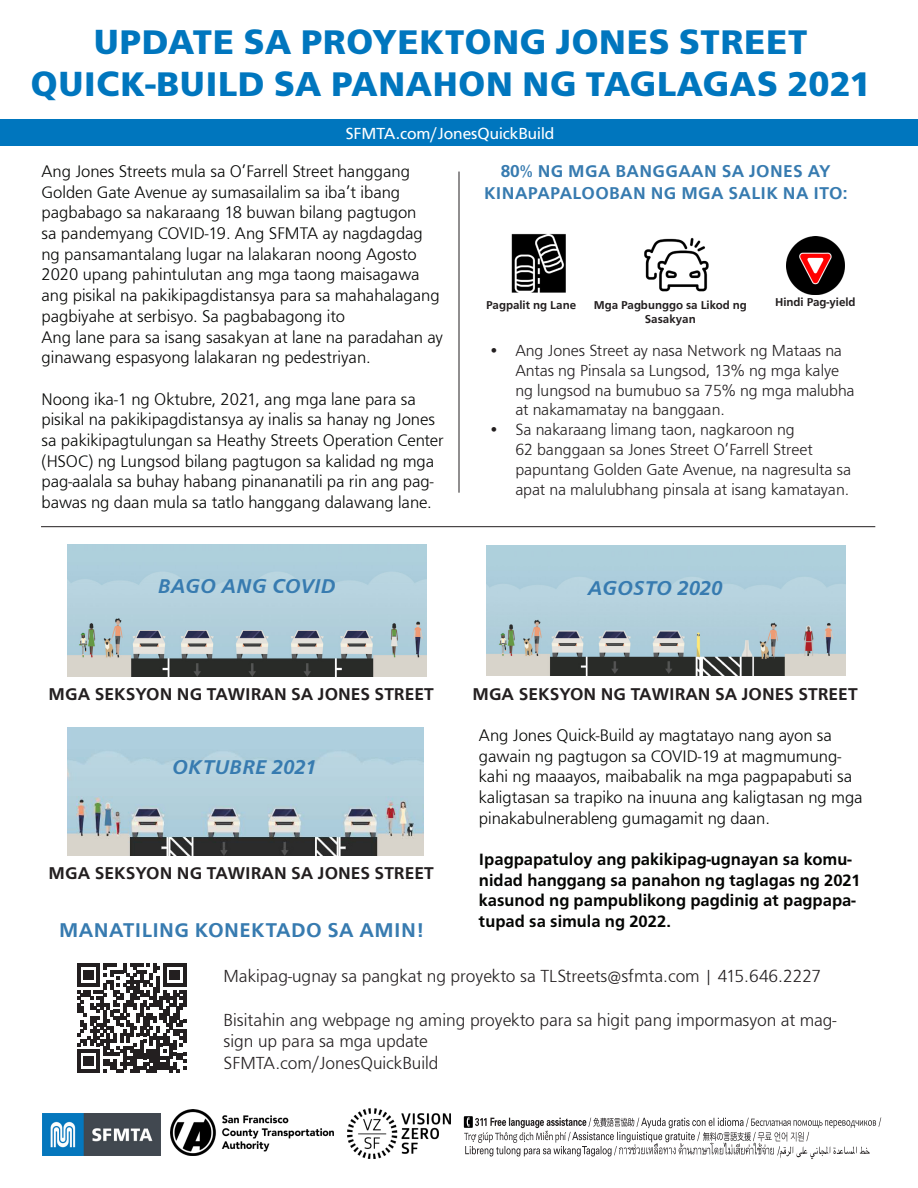
<style>
.page{position:relative;width:918px;height:1188px;background:#fff}
.page>*{position:absolute;margin:0;border:0;box-sizing:border-box;transform-origin:0 0}
.t1{font:900 36px "Graphein Pro";letter-spacing:.02em;color:#0076be}
.t2{font:italic 700 21px "Graphein Pro";letter-spacing:.015em;color:#377bb0}
.t3{font:700 21px "Graphein Pro";letter-spacing:.02em;color:#377bb0}
.t4{font:300 18px/21.6px "Graphein Pro";color:#231f20}
.t5{font:700 18px "Graphein Pro";color:#231f20}
.t6{font:700 18px/21.6px "Graphein Pro";letter-spacing:.02em;color:#377bb0;text-align:center}
.t7{font:300 17.25px/20.7px "Graphein Pro";color:#040503}
.t8{font:700 17.25px/20.7px "Graphein Pro";color:#040503}
.t9{font:300 16.5px/19.8px "Graphein Pro";letter-spacing:-.005em;color:#231f20}
.t10{font:16.5px "Graphein Pro";color:#fff}
.t11{font:700 12px/14.4px "Graphein Pro";color:#231f20;text-align:center}
</style>
<div class="page">
<div style="left:0;top:119px;width:918px;height:27px;background:#0076be"></div>
<img style="left:42px;top:1114px;width:118px;height:41px">
<img style="left:348px;top:1109px;width:103px;height:50px">
<img style="left:786px;top:237px;width:58px;height:58px">
<hr style="left:41px;top:526px;width:834px;height:1px;background:#231f20">
<hr style="left:459px;top:172px;width:1px;height:321px;background:#231f20">
<svg style="left:464px;top:1116px;width:417px;height:43px"></svg>
<img style="left:644px;top:237px;width:65px;height:55px">
<img style="left:170px;top:1110px;width:163px;height:45px">
<svg style="left:77px;top:963px;width:109px;height:110px"></svg>
<img style="left:511px;top:233px;width:55px;height:60px">
<img style="left:486px;top:545px;width:359px;height:130px">
<img style="left:68px;top:544px;width:358px;height:132px">
<img style="left:67px;top:728px;width:357px;height:127px">
<p class="t1" style="left:94px;top:21px;width:715px">UPDATE SA PROYEKTONG JONES STREET</p>
<p class="t1" style="left:31px;top:63px;width:841px">QUICK-BUILD SA PANAHON NG TAGLAGAS 2021</p>
<p class="t10" style="left:346px;top:124px;width:210px">SFMTA.com/JonesQuickBuild</p>
<p class="t7" style="left:41px;top:161px;width:400px">Ang Jones Streets mula sa O’Farrell Street hanggang Golden Gate Avenue ay sumasailalim sa iba’t ibang pagbabago sa nakaraang 18 buwan bilang pagtugon<br>sa pandemyang COVID-19. Ang SFMTA ay nagdagdag ng pansamantalang lugar na lalakaran noong Agosto 2020 upang pahintulutan ang mga taong maisagawa ang pisikal na pakikipagdistansya para sa mahahalagang pagbiyahe at serbisyo. Sa pagbabagong ito</p>
<p class="t7" style="left:41px;top:327px;width:403px">Ang lane para sa isang sasakyan at lane na paradahan ay ginawang espasyong lalakaran ng pedestriyan.</p>
<p class="t7" style="left:41px;top:389px;width:404px">Noong ika-1 ng Oktubre, 2021, ang mga lane para sa pisikal na pakikipagdistansya ay inalis sa hanay ng Jones sa pakikipagtulungan sa Heathy Streets Operation Center (HSOC) ng Lungsod bilang pagtugon sa kalidad ng mga pag-aalala sa buhay habang pinananatili pa rin ang pag&shy;bawas ng daan mula sa tatlo hanggang dalawang lane.</p>
<p class="t6" style="left:484px;top:161px;width:365px">80% NG MGA BANGGAAN SA JONES AY<br>KINAPAPALOOBAN NG MGA SALIK NA ITO:</p>
<p class="t11" style="left:594px;top:298px;width:155px">Mga Pagbunggo sa Likod ng<br>Sasakyan</p>
<p class="t11" style="left:775px;top:295px;width:82px">Hindi Pag-yield</p>
<p class="t11" style="left:486px;top:298px;width:91px">Pagpalit ng Lane</p>
<p class="t9" style="left:515px;top:341px;width:341px;text-indent:-27px">• Ang Jones Street ay nasa Network ng Mataas na Antas ng Pinsala sa Lungsod, 13% ng mga kalye ng lungsod na bumubuo sa 75% ng mga malubha at nakamamatay na banggaan.</p>
<p class="t9" style="left:515px;top:420px;width:337px;text-indent:-27px">• Sa nakaraang limang taon, nagkaroon ng<br>62 banggaan sa Jones Street O’Farrell Street papuntang Golden Gate Avenue, na nagresulta sa apat na malulubhang pinsala at isang kamatayan.</p>
<p class="t2" style="left:158px;top:574px;width:179px">BAGO ANG COVID</p>
<p class="t2" style="left:588px;top:576px;width:136px">AGOSTO 2020</p>
<p class="t5" style="left:49px;top:684px;width:387px">MGA SEKSYON NG TAWIRAN SA JONES STREET</p>
<p class="t5" style="left:473px;top:684px;width:387px">MGA SEKSYON NG TAWIRAN SA JONES STREET</p>
<p class="t2" style="left:172px;top:755px;width:146px">OKTUBRE 2021</p>
<p class="t5" style="left:49px;top:863px;width:387px">MGA SEKSYON NG TAWIRAN SA JONES STREET</p>
<p class="t3" style="left:59px;top:918px;width:366px">MANATILING KONEKTADO SA AMIN!</p>
<p class="t7" style="left:479px;top:725px;width:385px">Ang Jones Quick-Build ay magtatayo nang ayon sa gawain ng pagtugon sa COVID-19 at magmumung&shy;kahi ng maaayos, maibabalik na mga pagpapabuti sa kaligtasan sa trapiko na inuuna ang kaligtasan ng mga pinakabulnerableng gumagamit ng daan.</p>
<p class="t8" style="left:479px;top:849px;width:383px">Ipagpapatuloy ang pakikipag-ugnayan sa komu&shy;nidad hanggang sa panahon ng taglagas ng 2021 kasunod ng pampublikong pagdinig at pagpapa&shy;tupad sa simula ng 2022.</p>
<p class="t4" style="left:224px;top:966px;width:599px">Makipag-ugnay sa pangkat ng proyekto sa TLStreets@sfmta.com | 415.646.2227</p>
<p class="t4" style="left:224px;top:1009px;width:614px">Bisitahin ang webpage ng aming proyekto para sa higit pang impormasyon at mag&shy;sign up para sa mga update</p>
<p class="t4" style="left:224px;top:1052px;width:217px">SFMTA.com/JonesQuickBuild</p>
</div>
